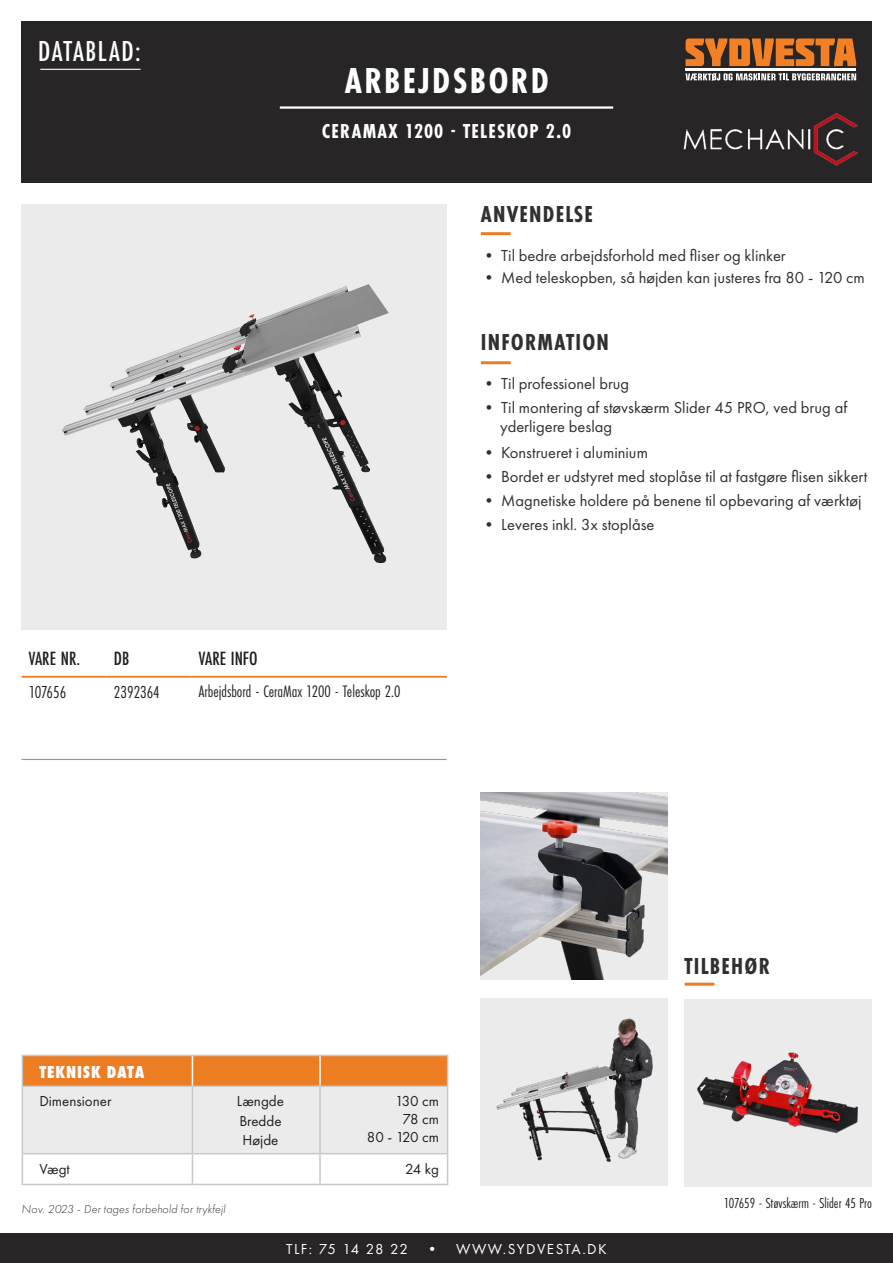
<style>
.page{position:relative;width:893px;height:1263px;background:#fff}
.page>*{position:absolute;margin:0;border:0;box-sizing:border-box;transform-origin:0 0}
.t1{font:700 37.5px "Futura PT Cond";letter-spacing:.06em;color:#fff}
.t2{font:500 30px "Futura PT Cond";letter-spacing:.05em;color:#fff}
.t3{font:700 24px "Futura PT Cond";letter-spacing:.05em;color:#312f30}
.t4{font:700 21px "Futura PT Cond";letter-spacing:.06em;color:#fff}
.t5{font:500 19.95px "Futura PT Cond";color:#231f20}
.t6{font:18px "Futura PT Cond";color:#231f20}
.t7{font:800 18px "Futura PT Cond";letter-spacing:.05em;color:#fff}
.t8{font:17.25px "Futura PT Cond";color:#231f20}
.t9{font:16.5px/19.5px "Futura PT";color:#312f30}
.t10{font:15px "Futura PT";color:#231f20}
.t11{font:15px "Futura PT";letter-spacing:.1em;color:#fff}
.t12{font:15px "Futura PT Cond";color:#231f20}
.t13{font:italic 300 12px "Futura PT";letter-spacing:.015em;color:#312f30}
</style>
<div class="page">
<hr style="left:22px;top:676px;width:85px;height:2px;background:#ec7d23">
<hr style="left:107px;top:676px;width:85px;height:2px;background:#ec7d23">
<hr style="left:192px;top:676px;width:255px;height:2px;background:#ec7d23">
<img style="left:22px;top:204px;width:425px;height:426px">
<div style="left:21px;top:21px;width:851px;height:162px;background:#282526"></div>
<div style="left:0;top:1233px;width:893px;height:30px;background:#282526"></div>
<hr style="left:481px;top:232px;width:30px;height:3px;background:#ec7d23">
<hr style="left:481px;top:361px;width:30px;height:3px;background:#ec7d23">
<svg style="left:686px;top:38px;width:170px;height:28px"></svg>
<svg style="left:686px;top:73px;width:170px;height:8px"></svg>
<hr style="left:686px;top:69px;width:170px;height:2px;background:#fff">
<hr style="left:21px;top:759px;width:426px;height:1px;background:#939598">
<hr style="left:22px;top:1184px;width:170px;height:1px;background:#c7c8ca">
<hr style="left:192px;top:1184px;width:128px;height:1px;background:#c7c8ca">
<hr style="left:320px;top:1184px;width:128px;height:1px;background:#c7c8ca">
<svg style="left:22px;top:1055px;width:426px;height:129px"></svg>
<hr style="left:319px;top:1056px;width:2px;height:29px;background:#fff">
<hr style="left:40px;top:69px;width:100px;height:1px;background:#fff">
<img style="left:480px;top:999px;width:188px;height:187px">
<img style="left:480px;top:792px;width:188px;height:187px">
<img style="left:683px;top:113px;width:175px;height:53px">
<hr style="left:280px;top:106px;width:333px;height:3px;background:#fff">
<hr style="left:685px;top:983px;width:29px;height:3px;background:#ec7d23">
<img style="left:685px;top:999px;width:187px;height:188px">
<p class="t2" style="left:38px;top:34px;width:104px">DATABLAD:</p>
<p class="t1" style="left:345px;top:59px;width:206px">ARBEJDSBORD</p>
<p class="t4" style="left:322px;top:119px;width:251px">CERAMAX 1200 - TELESKOP 2.0</p>
<p class="t3" style="left:481px;top:200px;width:114px">ANVENDELSE</p>
<p class="t9" style="left:481px;top:245px;width:306px">• Til bedre arbejdsforhold med fliser og klinker</p>
<p class="t9" style="left:481px;top:268px;width:385px">• Med teleskopben, så højden kan justeres fra 80 - 120 cm</p>
<p class="t3" style="left:481px;top:328px;width:130px">INFORMATION</p>
<p class="t9" style="left:481px;top:373px;width:150px">• Til professionel brug</p>
<p class="t9" style="left:500px;top:397px;width:349px;text-indent:-19px">• Til montering af støvskærm Slider 45 PRO, ved brug af yderligere beslag</p>
<p class="t9" style="left:481px;top:442px;width:169px">• Konstrueret i aluminium</p>
<p class="t9" style="left:481px;top:466px;width:388px">• Bordet er udstyret med stoplåse til at fastgøre flisen sikkert</p>
<p class="t9" style="left:481px;top:490px;width:382px">• Magnetiske holdere på benene til opbevaring af værktøj</p>
<p class="t9" style="left:481px;top:514px;width:175px">• Leveres inkl. 3x stoplåse</p>
<p class="t5" style="left:29px;top:646px;width:53px">VARE NR.</p>
<p class="t5" style="left:114px;top:646px;width:17px">DB</p>
<p class="t5" style="left:199px;top:646px;width:60px">VARE INFO</p>
<p class="t6" style="left:29px;top:681px;width:39px">107656</p>
<p class="t6" style="left:114px;top:681px;width:47px">2392364</p>
<p class="t8" style="left:199px;top:681px;width:203px">Arbejdsbord - CeraMax 1200 - Teleskop 2.0</p>
<p class="t7" style="left:39px;top:1061px;width:107px">TEKNISK DATA</p>
<p class="t10" style="left:39px;top:1092px;width:74px">Dimensioner</p>
<p class="t10" style="left:237px;top:1092px;width:49px">Længde</p>
<p class="t10" style="left:239px;top:1112px;width:44px">Bredde</p>
<p class="t10" style="left:242px;top:1131px;width:38px">Højde</p>
<p class="t10" style="left:395px;top:1092px;width:45px">130 cm</p>
<p class="t10" style="left:403px;top:1110px;width:38px">78 cm</p>
<p class="t10" style="left:367px;top:1128px;width:74px">80 - 120 cm</p>
<p class="t10" style="left:39px;top:1160px;width:32px">Vægt</p>
<p class="t10" style="left:405px;top:1160px;width:36px">24 kg</p>
<p class="t13" style="left:22px;top:1202px;width:205px">Nov. 2023 - Der tages forbehold for trykfejl</p>
<p class="t11" style="left:286px;top:1240px;width:322px">TLF: 75 14 28 22 • WWW.SYDVESTA.DK</p>
<p class="t3" style="left:685px;top:952px;width:87px">TILBEHØR</p>
<p class="t12" style="left:724px;top:1194px;width:149px">107659 - Støvskærm - Slider 45 Pro</p>
</div>
